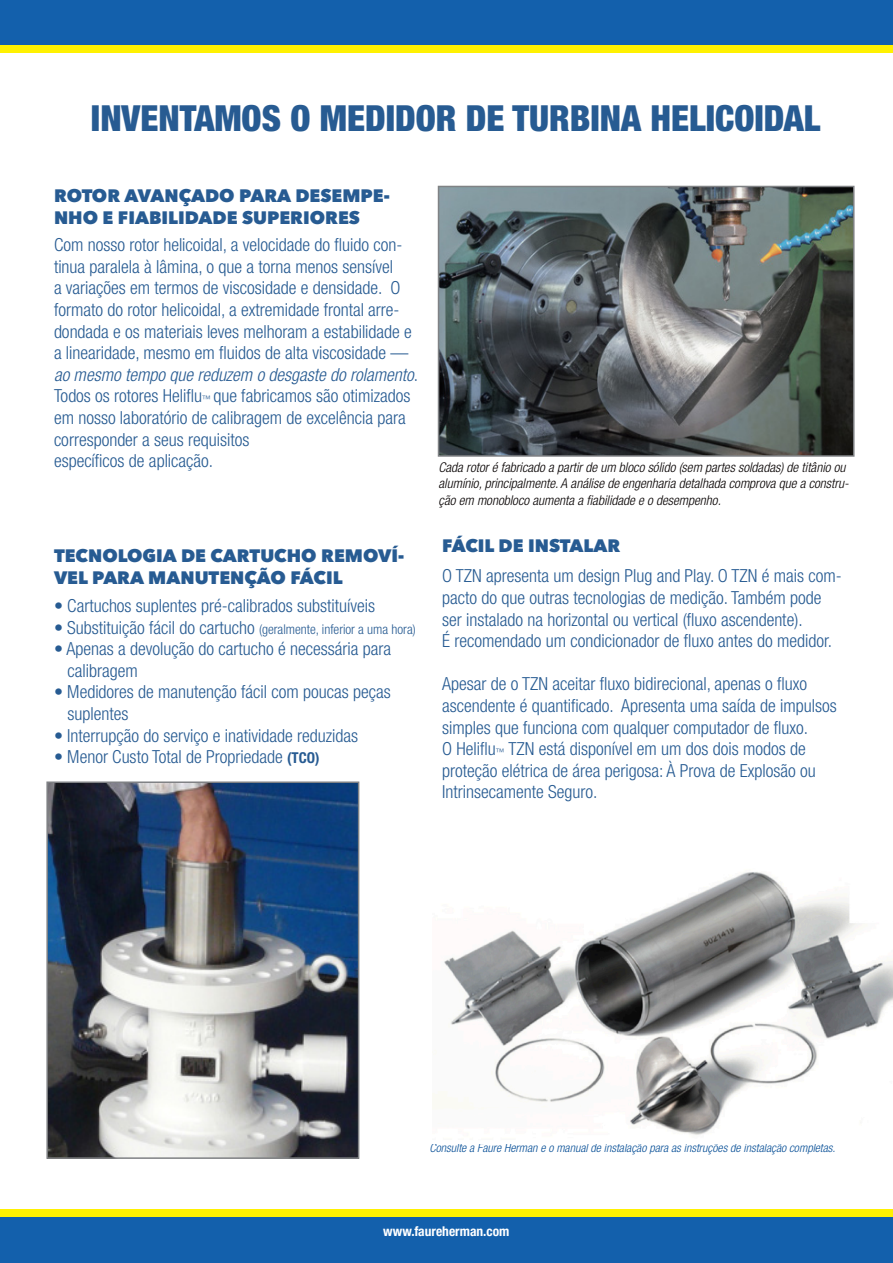
<style>
.page{position:relative;width:893px;height:1263px;background:#fff}
.page>*{position:absolute;margin:0;border:0;box-sizing:border-box;transform-origin:0 0}
.t1{font:900 condensed 36px "Helvetica Neue LT Pro";color:#275b92}
.t2{font:300 condensed 18px/21.6px "Helvetica Neue LT Pro";color:#275b92}
.t3{font:800 18px/21.6px "Avenir Next";color:#275b92}
.Photo_Caption{font:italic 300 condensed 13.5px/16.5px "Helvetica Neue LT Pro";color:#070202}
.t4{font:300 condensed 13.5px "Helvetica Neue LT Pro";color:#275b92}
.t5{font:700 condensed 13.5px "Helvetica Neue LT Pro";color:#fff}
.t6{font:italic 300 condensed 12px "Helvetica Neue LT Pro";color:#095097}
.s1{font-style:italic}
.s2{font-size:9px}
.s3{font-size:18px}
.s4{font-weight:700;font-size:15px}
</style>
<div class="page">
<div style="left:0;top:0;width:893px;height:47px;background:#1360ac"></div>
<div style="left:0;top:45px;width:893px;height:7px;background:#fff101"></div>
<div style="left:0;top:1216px;width:893px;height:47px;background:#1360ac"></div>
<div style="left:0;top:1209px;width:893px;height:8px;background:#fff101"></div>
<img style="left:441px;top:189px;width:410px;height:265px">
<div style="left:438px;top:186px;width:416px;height:271px;border:2px solid #808285"></div>
<img style="left:432px;top:872px;width:461px;height:263px">
<img style="left:49px;top:784px;width:307px;height:372px">
<div style="left:46px;top:781px;width:313px;height:378px;border:2px solid #808285"></div>
<p class="t1" style="left:91px;top:96px;width:731px">INVENTAMOS O MEDIDOR DE TURBINA HELICOIDAL</p>
<p class="t3" style="left:54px;top:185px;width:337px">ROTOR AVANÇADO PARA DESEMPE-<br>NHO E FIABILIDADE SUPERIORES</p>
<p class="t2" style="left:54px;top:234px;width:366px">Com nosso rotor helicoidal, a velocidade do fluido con&shy;tinua paralela à lâmina, o que a torna menos sensível<br>a variações em termos de viscosidade e densidade. O formato do rotor helicoidal, a extremidade frontal arre&shy;dondada e os materiais leves melhoram a estabilidade e a linearidade, mesmo em fluidos de alta viscosidade — <span class="s1">ao mesmo tempo que reduzem o desgaste do rolamento</span>.<br>Todos os rotores Heliflu<span class="s2">™</span> que fabricamos são otimizados em nosso laboratório de calibragem de excelência para corresponder a seus requisitos<br>específicos de aplicação.</p>
<p class="t3" style="left:54px;top:545px;width:352px">TECNOLOGIA DE CARTUCHO REMOVÍ-<br>VEL PARA MANUTENÇÃO FÁCIL</p>
<p class="t2" style="left:54px;top:595px;width:323px">• Cartuchos suplentes pré-calibrados substituíveis</p>
<p class="t4" style="left:54px;top:621px;width:363px"><span class="s3">• Substituição fácil do cartucho</span> (geralmente, inferior a uma hora)</p>
<p class="t2" style="left:68px;top:638px;width:325px;text-indent:-14px">• Apenas a devolução do cartucho é necessária para calibragem</p>
<p class="t2" style="left:68px;top:681px;width:325px;text-indent:-14px">• Medidores de manutenção fácil com poucas peças suplentes</p>
<p class="t2" style="left:54px;top:724px;width:306px">• Interrupção do serviço e inatividade reduzidas</p>
<p class="t2" style="left:54px;top:746px;width:267px">• Menor Custo Total de Propriedade <span class="s4">(TCO)</span></p>
<p class="Photo_Caption" style="left:438px;top:459px;width:412px">Cada rotor é fabricado a partir de um bloco sólido (sem partes soldadas) de titânio ou alumínio, principalmente. A análise de engenharia detalhada comprova que a constru&shy;ção em monobloco aumenta a fiabilidade e o desempenho.</p>
<p class="t3" style="left:442px;top:535px;width:180px">FÁCIL DE INSTALAR</p>
<p class="t2" style="left:442px;top:565px;width:401px">O TZN apresenta um design Plug and Play. O TZN é mais com&shy;pacto do que outras tecnologias de medição. Também pode ser instalado na horizontal ou vertical (fluxo ascendente).<br>É recomendado um condicionador de fluxo antes do medidor.</p>
<p class="t2" style="left:442px;top:673px;width:396px">Apesar de o TZN aceitar fluxo bidirecional, apenas o fluxo ascendente é quantificado. Apresenta uma saída de impulsos simples que funciona com qualquer computador de fluxo.<br>O Heliflu<span class="s2">™</span> TZN está disponível em um dos dois modos de proteção elétrica de área perigosa: À Prova de Explosão ou Intrinsecamente Seguro.</p>
<p class="t6" style="left:429px;top:1141px;width:407px">Consulte a Faure Herman e o manual de instalação para as instruções de instalação completas.</p>
<p class="t5" style="left:383px;top:1223px;width:128px">www.faureherman.com</p>
</div>
